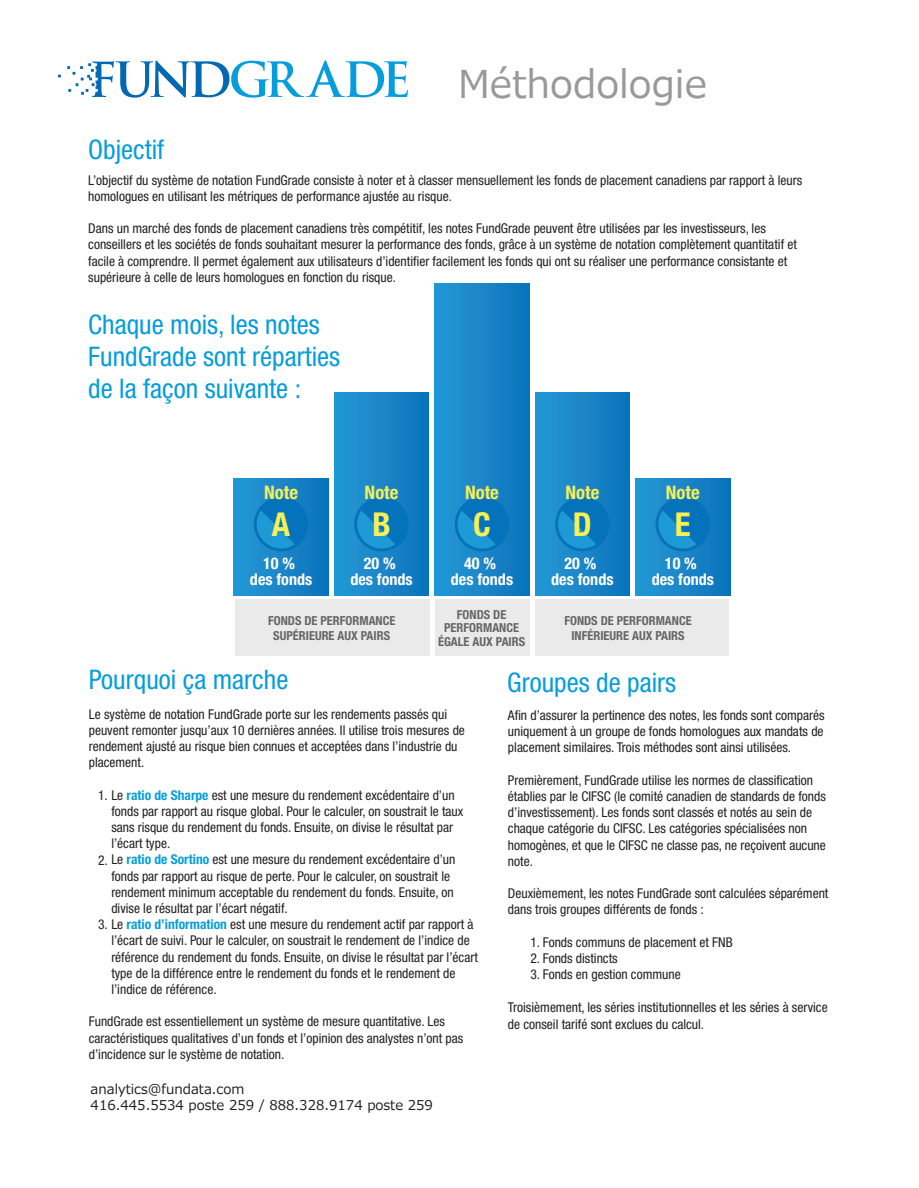
<style>
.page{position:relative;width:919px;height:1188px;background:#fff}
.page>*{position:absolute;margin:0;border:0;box-sizing:border-box;transform-origin:0 0}
.t1{font:38.4px "Meiryo UI";color:#999}
.t2{font:700 condensed 33px "Helvetica Neue LT Std";color:#f7f054}
.t3{font:condensed 27px/32.4px "Helvetica Neue LT Std";color:#069ddc}
.t4{font:700 condensed 18.6px "Helvetica Neue LT Std";color:#f7f054}
.t5{font:700 condensed 16.05px/16.6px "Helvetica Neue LT Std";color:#fff;text-align:center}
.t6{font:condensed 13.5px/16.2px "Helvetica Neue LT Std";color:#231f20}
.t7{font:13.5px/16.2px "Meiryo UI";color:#231f20}
.t8{font:700 condensed 12.45px/14.9px "Helvetica Neue LT Std";color:#666;text-align:center}
.s1{font-weight:700;color:#069ddc}
</style>
<div class="page">
<div style="left:435px;top:599px;width:94px;height:57px;background:#e9eae9"></div>
<div style="left:235px;top:599px;width:194px;height:57px;background:#e9eae9"></div>
<div style="left:535px;top:599px;width:193px;height:57px;background:#e9eae9"></div>
<div style="left:234px;top:478px;width:94px;height:117px;background:linear-gradient(to right,#2598d5,#0c73bb)"></div>
<svg style="left:254px;top:500px;width:54px;height:51px"></svg>
<div style="left:334px;top:392px;width:95px;height:203px;background:linear-gradient(to right,#2699d5,#0c73bb)"></div>
<div style="left:354px;top:497px;width:55px;height:54px;background:#0573bb;border-radius:50%"></div>
<svg style="left:355px;top:500px;width:53px;height:51px"></svg>
<div style="left:434px;top:284px;width:95px;height:311px;background:linear-gradient(to right,#2599d5,#0d73bb)"></div>
<div style="left:454px;top:497px;width:55px;height:54px;background:#0573bb;border-radius:50%"></div>
<svg style="left:455px;top:500px;width:54px;height:51px"></svg>
<div style="left:535px;top:392px;width:94px;height:203px;background:linear-gradient(to right,#2599d5,#0c74bb)"></div>
<svg style="left:555px;top:500px;width:54px;height:51px"></svg>
<div style="left:635px;top:478px;width:95px;height:117px;background:linear-gradient(to right,#2599d5,#0d73bb)"></div>
<div style="left:655px;top:497px;width:55px;height:54px;background:#0573bb;border-radius:50%"></div>
<svg style="left:656px;top:500px;width:53px;height:51px"></svg>
<svg style="left:67px;top:60px;width:341px;height:38px"></svg>
<h3 class="t3" style="left:88px;top:133px;width:78px">Objectif</h3>
<h1 class="t1" style="left:458px;top:58px;width:250px">Méthodologie</h1>
<p class="t6" style="left:88px;top:172px;width:715px">L’objectif du système de notation FundGrade consiste à noter et à classer mensuellement les fonds de placement canadiens par rapport à leurs homologues en utilisant les métriques de performance ajustée au risque.</p>
<p class="t6" style="left:88px;top:220px;width:710px">Dans un marché des fonds de placement canadiens très compétitif, les notes FundGrade peuvent être utilisées par les investisseurs, les conseillers et les sociétés de fonds souhaitant mesurer la performance des fonds, grâce à un système de notation complètement quantitatif et facile à comprendre. Il permet également aux utilisateurs d’identifier facilement les fonds qui ont su réaliser une performance consistante et supérieure à celle de leurs homologues en fonction du risque.</p>
<h3 class="t3" style="left:88px;top:308px;width:253px">Chaque mois, les notes<br>FundGrade sont réparties de la façon suivante :</h3>
<h3 class="t4" style="left:264px;top:481px;width:35px">Note</h3>
<h3 class="t4" style="left:364px;top:481px;width:35px">Note</h3>
<h3 class="t4" style="left:465px;top:481px;width:35px">Note</h3>
<h3 class="t4" style="left:565px;top:481px;width:35px">Note</h3>
<h3 class="t4" style="left:666px;top:481px;width:35px">Note</h3>
<h2 class="t2" style="left:272px;top:504px;width:20px">A</h2>
<h2 class="t2" style="left:372px;top:504px;width:20px">B</h2>
<h2 class="t2" style="left:473px;top:504px;width:19px">C</h2>
<h2 class="t2" style="left:573px;top:504px;width:20px">D</h2>
<h2 class="t2" style="left:675px;top:504px;width:17px">E</h2>
<p class="t5" style="left:250px;top:554px;width:64px">10 %<br>des fonds</p>
<p class="t5" style="left:350px;top:554px;width:64px">20 %<br>des fonds</p>
<p class="t5" style="left:451px;top:554px;width:64px">40 %<br>des fonds</p>
<p class="t5" style="left:551px;top:554px;width:64px">20 %<br>des fonds</p>
<p class="t5" style="left:651px;top:554px;width:64px">10 %<br>des fonds</p>
<p class="t8" style="left:438px;top:607px;width:89px;line-height:13.5px">FONDS DE<br>PERFORMANCE<br>ÉGALE AUX PAIRS</p>
<p class="t8" style="left:268px;top:613px;width:129px">FONDS DE PERFORMANCE<br>SUPÉRIEURE AUX PAIRS</p>
<p class="t8" style="left:564px;top:613px;width:129px">FONDS DE PERFORMANCE<br>INFÉRIEURE AUX PAIRS</p>
<h3 class="t3" style="left:89px;top:663px;width:201px">Pourquoi ça marche</h3>
<h3 class="t3" style="left:507px;top:666px;width:170px">Groupes de pairs</h3>
<p class="t6" style="left:508px;top:707px;width:318px;text-align:justify">Afin d’assurer la pertinence des notes, les fonds sont comparés uniquement à un groupe de fonds homologues aux mandats de placement similaires. Trois méthodes sont ainsi utilisées.</p>
<p class="t6" style="left:508px;top:772px;width:319px">Premièrement, FundGrade utilise les normes de classification établies par le CIFSC (le comité canadien de standards de fonds d’investissement). Les fonds sont classés et notés au sein de chaque catégorie du CIFSC. Les catégories spécialisées non homogènes, et que le CIFSC ne classe pas, ne reçoivent aucune note.</p>
<p class="t6" style="left:508px;top:885px;width:322px">Deuxièmement, les notes FundGrade sont calculées séparément dans trois groupes différents de fonds :</p>
<p class="t6" style="left:530px;top:934px;width:204px">1. Fonds communs de placement et FNB</p>
<p class="t6" style="left:530px;top:950px;width:89px">2. Fonds distincts</p>
<p class="t6" style="left:530px;top:966px;width:152px">3. Fonds en gestion commune</p>
<p class="t6" style="left:508px;top:999px;width:321px">Troisièmement, les séries institutionnelles et les séries à service de conseil tarifé sont exclues du calcul.</p>
<p class="t6" style="left:89px;top:706px;width:377px">Le système de notation FundGrade porte sur les rendements passés qui peuvent remonter jusqu’aux 10 dernières années. Il utilise trois mesures de rendement ajusté au risque bien connues et acceptées dans l’industrie du placement.</p>
<p class="t6" style="left:111px;top:787px;width:353px;text-indent:-13px">1. Le <span class="s1">ratio de Sharpe</span> est une mesure du rendement excédentaire d’un fonds par rapport au risque global. Pour le calculer, on soustrait le taux sans risque du rendement du fonds. Ensuite, on divise le résultat par l’écart type.</p>
<p class="t6" style="left:111px;top:852px;width:345px;text-indent:-13px">2. Le <span class="s1">ratio de Sortino</span> est une mesure du rendement excédentaire d’un fonds par rapport au risque de perte. Pour le calculer, on soustrait le rendement minimum acceptable du rendement du fonds. Ensuite, on divise le résultat par l’écart négatif.</p>
<p class="t6" style="left:111px;top:916px;width:368px;text-indent:-13px">3. Le <span class="s1">ratio d’information</span> est une mesure du rendement actif par rapport à l’écart de suivi. Pour le calculer, on soustrait le rendement de l’indice de référence du rendement du fonds. Ensuite, on divise le résultat par l’écart type de la différence entre le rendement du fonds et le rendement de l’indice de référence.</p>
<p class="t6" style="left:89px;top:1014px;width:376px">FundGrade est essentiellement un système de mesure quantitative. Les caractéristiques qualitatives d’un fonds et l’opinion des analystes n’ont pas d’incidence sur le système de notation.</p>
<p class="t7" style="left:91px;top:1081px;width:344px">analytics@fundata.com<br>416.445.5534 poste 259 / 888.328.9174 poste 259</p>
</div>
